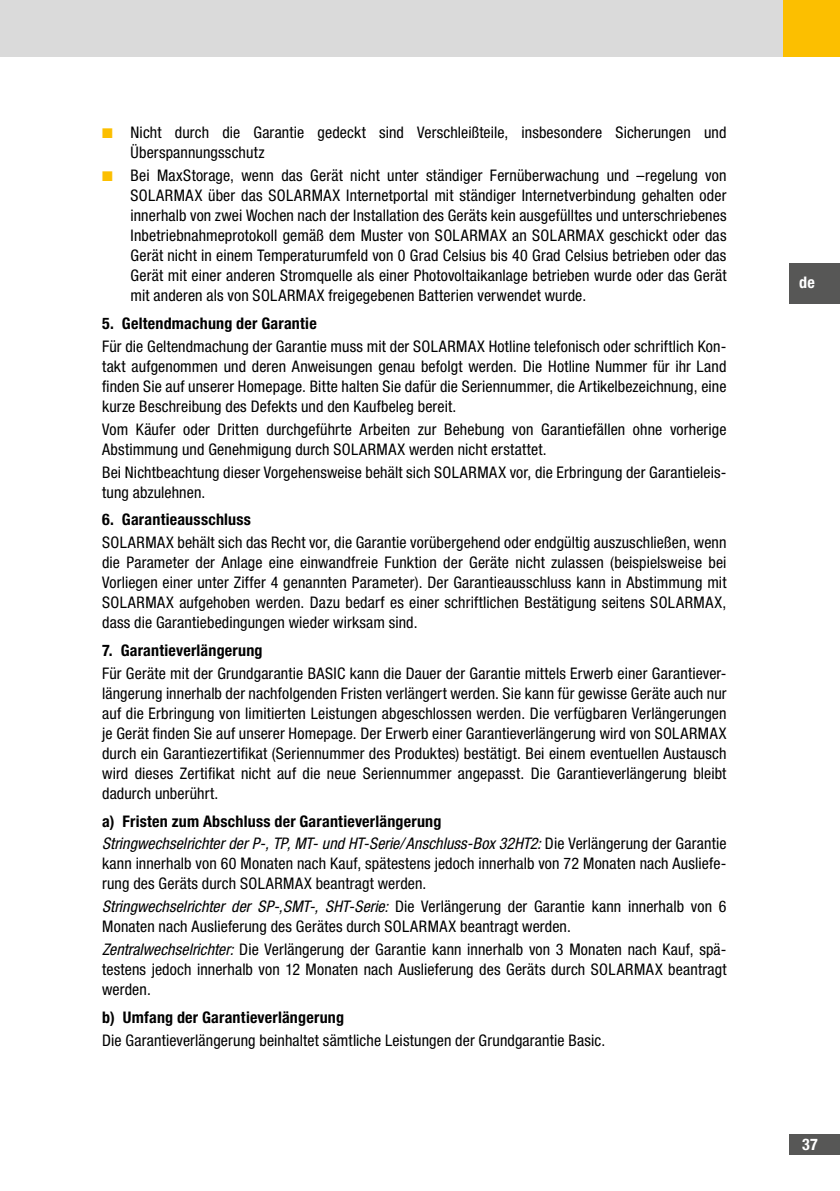
<style>
.page{position:relative;width:840px;height:1191px;background:#fff}
.page>*{position:absolute;margin:0;border:0;box-sizing:border-box;transform-origin:0 0}
.t1{font:condensed 16px/20px "Helvetica Neue LT Std";letter-spacing:.005em;color:#000}
.t2{font:italic condensed 16px/22.8px "Helvetica Neue LT Std";letter-spacing:.005em;color:#000}
.t3{font:700 condensed 16px "Helvetica Neue LT Std";letter-spacing:.015em;color:#000}
.t4{font:700 condensed 16px "Helvetica Neue LT Std";color:#fff}
.s1{color:#fcbf00}
.s2{font-weight:700;font-style:normal}
.s3{font-style:normal}
.s4{font-style:italic}
</style>
<div class="page">
<div style="left:0;top:0;width:789px;height:57px;background:#dadada"></div>
<div style="left:789px;top:263px;width:50px;height:41px;background:#575756"></div>
<div style="left:782px;top:0;width:57px;height:57px;background:#fcbf00"></div>
<div style="left:789px;top:1134px;width:50px;height:20px;background:#575756"></div>
<p class="t1" style="left:130px;top:123px;width:597px;text-indent:-28px"><span class="s1">■</span> Nicht durch die Garantie gedeckt sind Verschleißteile, insbesondere Sicherungen und<br>Überspannungsschutz</p>
<p class="t1" style="left:130px;top:165px;width:597px;text-align:justify;text-indent:-28px"><span class="s1">■</span> Bei MaxStorage, wenn das Gerät nicht unter ständiger Fernüberwachung und –regelung von SOLARMAX über das SOLARMAX Internetportal mit ständiger Internetverbindung gehalten oder innerhalb von zwei Wochen nach der Installation des Geräts kein ausgefülltes und unterschriebenes Inbetriebnahmeprotokoll gemäß dem Muster von SOLARMAX an SOLARMAX geschickt oder das Gerät nicht in einem Temperaturumfeld von 0 Grad Celsius bis 40 Grad Celsius betrieben oder das Gerät mit einer anderen Stromquelle als einer Photovoltaikanlage betrieben wurde oder das Gerät mit anderen als von SOLARMAX freigegebenen Batterien verwendet wurde.</p>
<p class="t3" style="left:102px;top:314px;width:216px">5. Geltendmachung der Garantie</p>
<p class="t1" style="left:102px;top:336px;width:625px;text-align:justify">Für die Geltendmachung der Garantie muss mit der SOLARMAX Hotline telefonisch oder schriftlich Kon&shy;takt aufgenommen und deren Anweisungen genau befolgt werden. Die Hotline Nummer für ihr Land finden Sie auf unserer Homepage. Bitte halten Sie dafür die Seriennummer, die Artikelbezeichnung, eine kurze Beschreibung des Defekts und den Kaufbeleg bereit.</p>
<p class="t1" style="left:102px;top:419px;width:625px">Vom Käufer oder Dritten durchgeführte Arbeiten zur Behebung von Garantiefällen ohne vorherige<br>Abstimmung und Genehmigung durch SOLARMAX werden nicht erstattet.</p>
<p class="t1" style="left:102px;top:462px;width:625px">Bei Nichtbeachtung dieser Vorgehensweise behält sich SOLARMAX vor, die Erbringung der Garantieleis&shy;tung abzulehnen.</p>
<p class="t3" style="left:102px;top:510px;width:150px">6. Garantieausschluss</p>
<p class="t1" style="left:102px;top:532px;width:625px;text-align:justify">SOLARMAX behält sich das Recht vor, die Garantie vorübergehend oder endgültig auszuschließen, wenn die Parameter der Anlage eine einwandfreie Funktion der Geräte nicht zulassen (beispielsweise bei Vorliegen einer unter Ziffer 4 genannten Parameter). Der Garantieausschluss kann in Abstimmung mit SOLARMAX aufgehoben werden. Dazu bedarf es einer schriftlichen Bestätigung seitens SOLARMAX, dass die Garantiebedingungen wieder wirksam sind.</p>
<p class="t3" style="left:102px;top:640px;width:162px">7. Garantieverlängerung</p>
<p class="t1" style="left:102px;top:663px;width:625px;text-align:justify">Für Geräte mit der Grundgarantie BASIC kann die Dauer der Garantie mittels Erwerb einer Garantiever&shy;längerung innerhalb der nachfolgenden Fristen verlängert werden. Sie kann für gewisse Geräte auch nur auf die Erbringung von limitierten Leistungen abgeschlossen werden. Die verfügbaren Verlängerungen je Gerät finden Sie auf unserer Homepage. Der Erwerb einer Garantieverlängerung wird von SOLARMAX durch ein Garantiezertifikat (Seriennummer des Produktes) bestätigt. Bei einem eventuellen Austausch wird dieses Zertifikat nicht auf die neue Seriennummer angepasst. Die Garantieverlängerung bleibt dadurch unberührt.</p>
<p class="t2" style="left:102px;top:810px;width:625px"><span class="s2">a) Fristen zum Abschluss der Garantieverlängerung<br></span>Stringwechselrichter der P-, TP, MT- und HT-Serie/Anschluss-Box 32HT2: <span class="s3">Die Verlängerung der Garantie</span></p>
<p class="t1" style="left:102px;top:853px;width:625px">kann innerhalb von 60 Monaten nach Kauf, spätestens jedoch innerhalb von 72 Monaten nach Ausliefe&shy;rung des Geräts durch SOLARMAX beantragt werden.</p>
<p class="t1" style="left:102px;top:896px;width:625px"><span class="s4">Stringwechselrichter der SP-,SMT-, SHT-Serie:</span> Die Verlängerung der Garantie kann innerhalb von 6<br>Monaten nach Auslieferung des Gerätes durch SOLARMAX beantragt werden.</p>
<p class="t1" style="left:102px;top:939px;width:625px;text-align:justify"><span class="s4">Zentralwechselrichter:</span> Die Verlängerung der Garantie kann innerhalb von 3 Monaten nach Kauf, spä&shy;testens jedoch innerhalb von 12 Monaten nach Auslieferung des Geräts durch SOLARMAX beantragt werden.</p>
<p class="t3" style="left:102px;top:1007px;width:243px">b) Umfang der Garantieverlängerung</p>
<p class="t1" style="left:102px;top:1030px;width:504px">Die Garantieverlängerung beinhaltet sämtliche Leistungen der Grundgarantie Basic.</p>
<p class="t4" style="left:798px;top:272px;width:17px">de</p>
<p class="t4" style="left:801px;top:1134px;width:17px">37</p>
</div>
